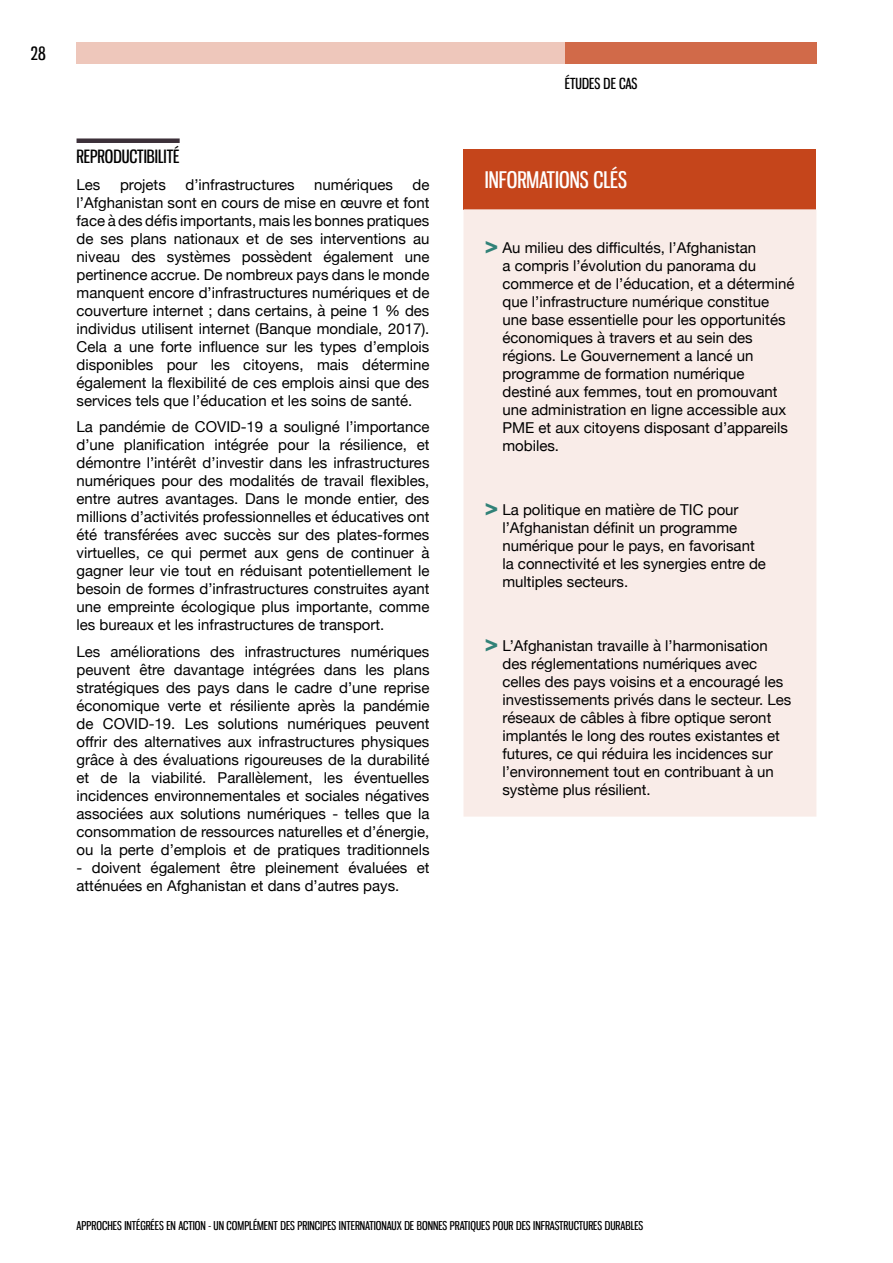
<style>
.page{position:relative;width:893px;height:1263px;background:#fff}
.page>*{position:absolute;margin:0;border:0;box-sizing:border-box;transform-origin:0 0}
.t1{font:22.5px "Gnuolane Rg";color:#fff}
.t2{font:18px "Gnuolane Rg";color:#000}
.t3{font:15px/18px "Helvetica Neue";color:#000}
.t4{font:15px "Gnuolane Rg";color:#000}
.t5{font:12px "Gnuolane Rg";color:#000}
.s1{font-weight:900;font-stretch:condensed;font-size:22.5px;color:#318278}
</style>
<div class="page">
<div style="left:77px;top:43px;width:488px;height:21px;background:#eec7bb"></div>
<div style="left:565px;top:43px;width:251px;height:21px;background:#d16a49"></div>
<div style="left:77px;top:138px;width:103px;height:5px;background:#3c3039"></div>
<div style="left:463px;top:149px;width:353px;height:60px;background:#c5451b"></div>
<div style="left:463px;top:209px;width:353px;height:608px;background:#f9ece8"></div>
<p class="t2" style="left:31px;top:43px;width:16px">28</p>
<p class="t2" style="left:77px;top:146px;width:105px">REPRODUCTIBILITÉ</p>
<p class="t3" style="left:77px;top:176px;width:25px">Les</p>
<p class="t3" style="left:120px;top:176px;width:47px">projets</p>
<p class="t3" style="left:185px;top:176px;width:111px">d’infrastructures</p>
<p class="t3" style="left:314px;top:176px;width:80px">numériques</p>
<p class="t3" style="left:77px;top:176px;width:354px;text-align:justify;text-indent:336px">de l’Afghanistan sont en cours de mise en œuvre et font face à des défis importants, mais les bonnes pratiques de ses plans nationaux et de ses interventions au niveau des systèmes possèdent également une pertinence accrue. De nombreux pays dans le monde manquent encore d’infrastructures numériques et de couverture internet ; dans certains, à peine 1 % des individus utilisent internet (Banque mondiale, 2017).<br>Cela a une forte influence sur les types d’emplois disponibles pour les citoyens, mais détermine également la flexibilité de ces emplois ainsi que des services tels que l’éducation et les soins de santé.</p>
<p class="t3" style="left:77px;top:419px;width:354px;text-align:justify">La pandémie de COVID-19 a souligné l’importance d’une planification intégrée pour la résilience, et démontre l’intérêt d’investir dans les infrastructures numériques pour des modalités de travail flexibles, entre autres avantages. Dans le monde entier, des millions d’activités professionnelles et éducatives ont été transférées avec succès sur des plates-formes virtuelles, ce qui permet aux gens de continuer à gagner leur vie tout en réduisant potentiellement le besoin de formes d’infrastructures construites ayant une empreinte écologique plus importante, comme les bureaux et les infrastructures de transport.</p>
<p class="t3" style="left:77px;top:643px;width:354px;text-align:justify">Les améliorations des infrastructures numériques peuvent être davantage intégrées dans les plans stratégiques des pays dans le cadre d’une reprise économique verte et résiliente après la pandémie de COVID-19. Les solutions numériques peuvent offrir des alternatives aux infrastructures physiques grâce à des évaluations rigoureuses de la durabilité et de la viabilité. Parallèlement, les éventuelles incidences environnementales et sociales négatives associées aux solutions numériques - telles que la consommation de ressources naturelles et d’énergie, ou la perte d’emplois et de pratiques traditionnels</p>
<p class="t3" style="left:77px;top:859px;width:354px">- doivent également être pleinement évaluées et atténuées en Afghanistan et dans d’autres pays.</p>
<p class="t4" style="left:565px;top:74px;width:74px">ÉTUDES DE CAS</p>
<h1 class="t1" style="left:485px;top:166px;width:144px">INFORMATIONS CLÉS</h1>
<p class="t3" style="left:502px;top:239px;width:294px;text-indent:-18px"><span class="s1">&gt;</span> Au milieu des difficultés, l’Afghanistan<br>a compris l’évolution du panorama du commerce et de l’éducation, et a déterminé que l’infrastructure numérique constitue une base essentielle pour les opportunités économiques à travers et au sein des régions. Le Gouvernement a lancé un programme de formation numérique destiné aux femmes, tout en promouvant une administration en ligne accessible aux PME et aux citoyens disposant d’appareils mobiles.</p>
<p class="t3" style="left:502px;top:501px;width:265px;text-indent:-18px"><span class="s1">&gt;</span> La politique en matière de TIC pour l’Afghanistan définit un programme numérique pour le pays, en favorisant la connectivité et les synergies entre de multiples secteurs.</p>
<p class="t3" style="left:502px;top:638px;width:290px;text-indent:-18px"><span class="s1">&gt;</span> L’Afghanistan travaille à l’harmonisation des réglementations numériques avec celles des pays voisins et a encouragé les investissements privés dans le secteur. Les réseaux de câbles à fibre optique seront implantés le long des routes existantes et futures, ce qui réduira les incidences sur l’environnement tout en contribuant à un système plus résilient.</p>
<p class="t5" style="left:77px;top:1218px;width:568px">APPROCHES INTÉGRÉES EN ACTION - UN COMPLÉMENT DES PRINCIPES INTERNATIONAUX DE BONNES PRATIQUES POUR DES INFRASTRUCTURES DURABLES</p>
</div>
